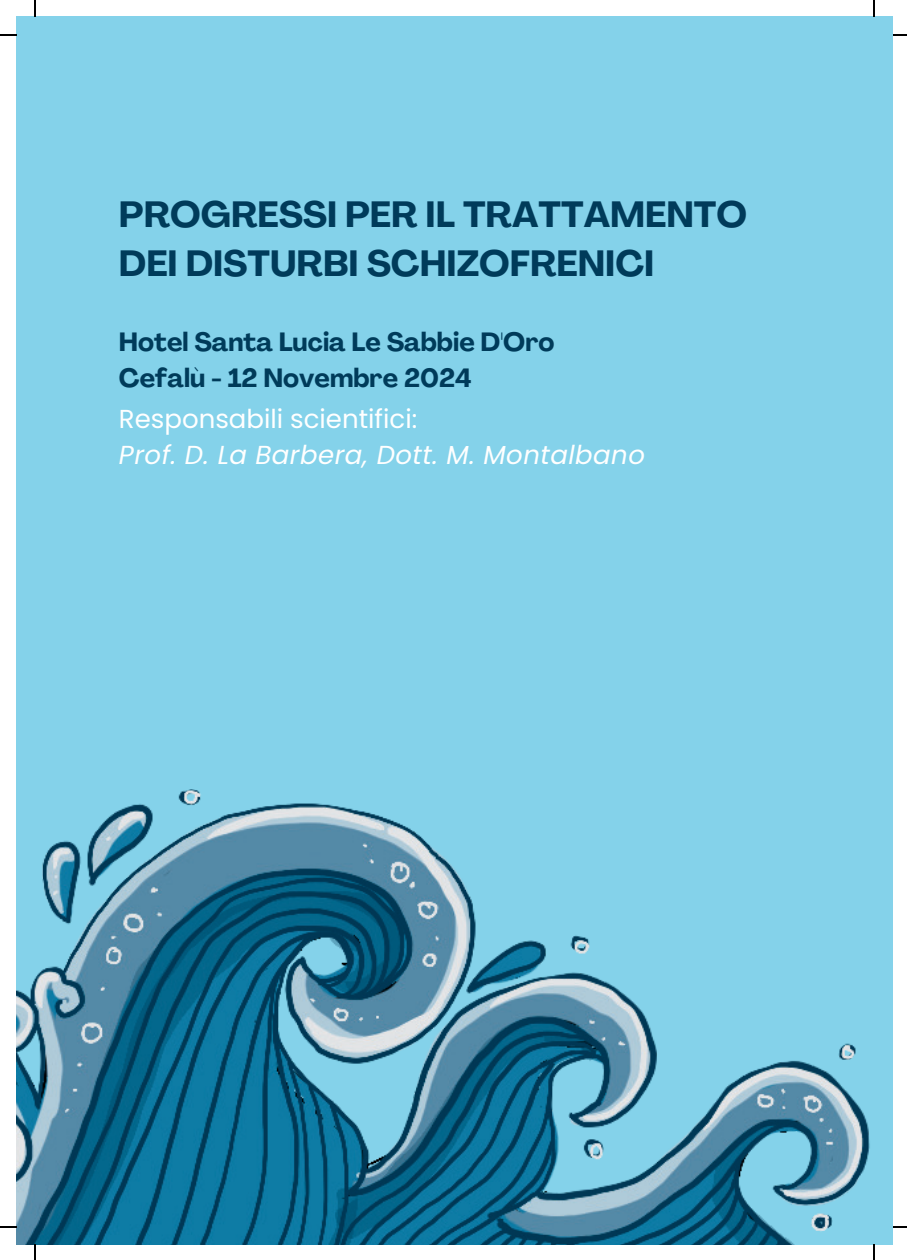
<style>
.page{position:relative;width:907px;height:1260px;background:#fff}
.page>*{position:absolute;margin:0;border:0;box-sizing:border-box;transform-origin:0 0}
.t1{font:700 36px/49.6px "Agrandir";color:#003b5a}
.t2{font:700 26px/36px "Agrandir";color:#003b5a}
.t3{font:italic 26px "Poppins";letter-spacing:.015em;color:#fff}
.t4{font:26px "Poppins";color:#fff}
</style>
<div class="page">
<div style="left:16px;top:17px;width:876px;height:1227px;background:#84d2ea"></div>
<img style="left:16px;top:789px;width:854px;height:455px">
<svg style="left:35px;top:0;width:1px;height:16px"></svg>
<svg style="left:0;top:34px;width:17px;height:2px"></svg>
<svg style="left:873px;top:0;width:2px;height:16px"></svg>
<svg style="left:893px;top:34px;width:14px;height:2px"></svg>
<svg style="left:35px;top:1244px;width:1px;height:15px"></svg>
<svg style="left:0;top:1226px;width:17px;height:1px"></svg>
<svg style="left:873px;top:1244px;width:2px;height:15px"></svg>
<svg style="left:893px;top:1226px;width:14px;height:1px"></svg>
<p class="t1" style="left:119px;top:189px;width:629px">PROGRESSI PER IL TRATTAMENTO<br>DEI DISTURBI SCHIZOFRENICI</p>
<p class="t2" style="left:119px;top:324px;width:437px">Hotel Santa Lucia Le Sabbie D'Oro<br>Cefalù - 12 Novembre 2024</p>
<p class="t4" style="left:119px;top:404px;width:300px">Responsabili scientifici:</p>
<p class="t3" style="left:119px;top:440px;width:527px">Prof. D. La Barbera, Dott. M. Montalbano</p>
</div>
